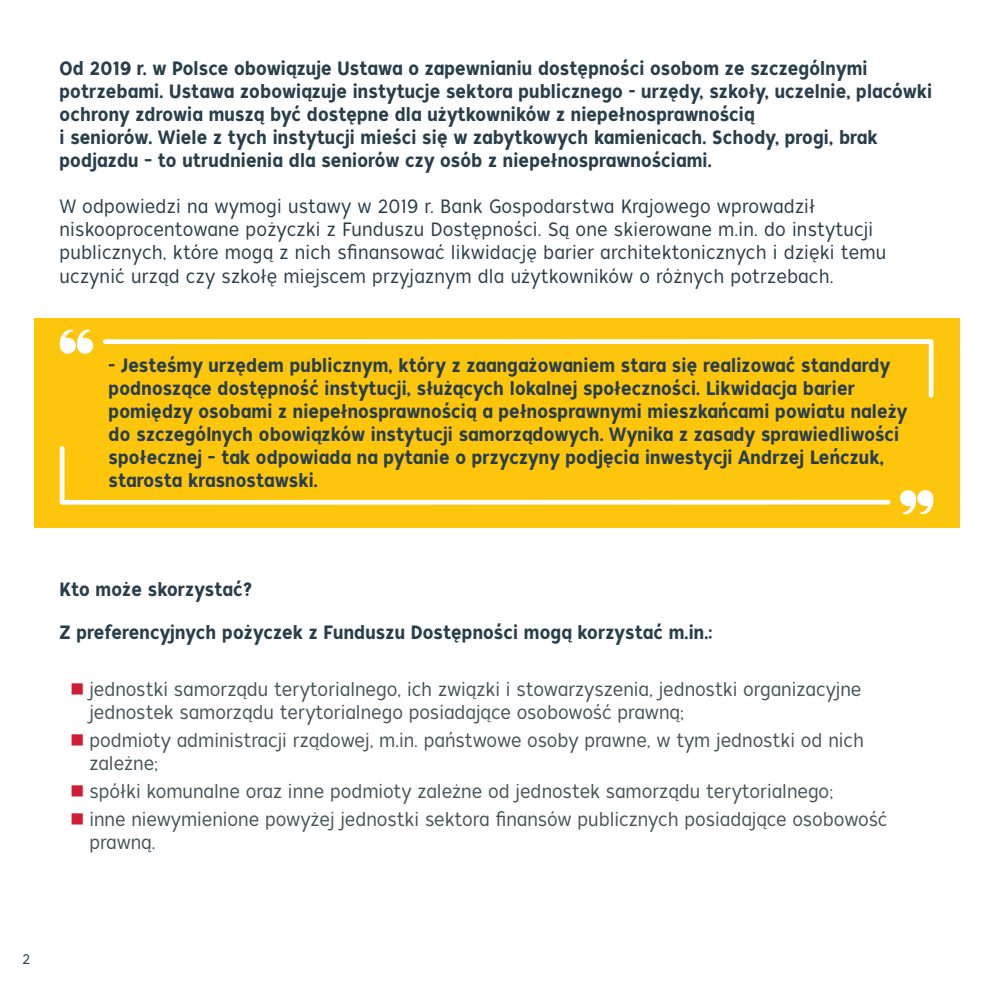
<style>
.page{position:relative;width:993px;height:993px;background:#fff}
.page>*{position:absolute;margin:0;border:0;box-sizing:border-box;transform-origin:0 0}
.cytat{font:19.25px/23.1px "Tide Sans Cond 500 Dudette";letter-spacing:.01em;color:#283e4b}
.t1{font:19.25px/23.1px "Tide Sans Cond 300 Lil Kahuna";color:#455458}
.t2{font:19.25px/23.1px "Tide Sans Cond 300 Lil Kahuna";letter-spacing:.01em;color:#283e4b}
.t3{font:14px "Tide Sans Cond 300 Lil Kahuna";color:#283e4b}
</style>
<div class="page">
<div style="left:34px;top:317px;width:925px;height:210px;background:#fec50d"></div>
<svg style="left:103px;top:339px;width:830px;height:58px"></svg>
<svg style="left:59px;top:329px;width:34px;height:24px"></svg>
<svg style="left:60px;top:446px;width:830px;height:58px"></svg>
<svg style="left:900px;top:490px;width:33px;height:24px"></svg>
<p class="cytat" style="left:60px;top:57px;width:873px">Od 2019 r. w Polsce obowiązuje Ustawa o zapewnianiu dostępności osobom ze szczególnymi potrzebami. Ustawa zobowiązuje instytucje sektora publicznego - urzędy, szkoły, uczelnie, placówki ochrony zdrowia muszą być dostępne dla użytkowników z niepełnosprawnością<br>i seniorów. Wiele z tych instytucji mieści się w zabytkowych kamienicach. Schody, progi, brak podjazdu – to utrudnienia dla seniorów czy osób z niepełnosprawnościami.</p>
<p class="t2" style="left:60px;top:195px;width:827px">W odpowiedzi na wymogi ustawy w 2019 r. Bank Gospodarstwa Krajowego wprowadził niskooprocentowane pożyczki z Funduszu Dostępności. Są one skierowane m.in. do instytucji publicznych, które mogą z nich sfinansować likwidację barier architektonicznych i dzięki temu uczynić urząd czy szkołę miejscem przyjaznym dla użytkowników o różnych potrzebach.</p>
<p class="cytat" style="left:109px;top:354px;width:800px">- Jesteśmy urzędem publicznym, który z zaangażowaniem stara się realizować standardy podnoszące dostępność instytucji, służących lokalnej społeczności. Likwidacja barier pomiędzy osobami z niepełnosprawnością a pełnosprawnymi mieszkańcami powiatu należy do szczególnych obowiązków instytucji samorządowych. Wynika z zasady sprawiedliwości społecznej – tak odpowiada na pytanie o przyczyny podjęcia inwestycji Andrzej Leńczuk, starosta krasnostawski.</p>
<p class="cytat" style="left:60px;top:578px;width:195px">Kto może skorzystać?</p>
<p class="cytat" style="left:60px;top:621px;width:654px">Z preferencyjnych pożyczek z Funduszu Dostępności mogą korzystać m.in.:</p>
<p class="t1" style="left:89px;top:677px;width:773px">jednostki samorządu terytorialnego, ich związki i stowarzyszenia, jednostki organizacyjne jednostek samorządu terytorialnego posiadające osobowość prawną;</p>
<p class="t1" style="left:89px;top:728px;width:776px">podmioty administracji rządowej, m.in. państwowe osoby prawne, w tym jednostki od nich zależne;</p>
<p class="t1" style="left:89px;top:779px;width:745px">spółki komunalne oraz inne podmioty zależne od jednostek samorządu terytorialnego;</p>
<p class="t1" style="left:89px;top:808px;width:799px">inne niewymienione powyżej jednostki sektora finansów publicznych posiadające osobowość prawną.</p>
<p class="t3" style="left:22px;top:950px;width:9px">2</p>
</div>
